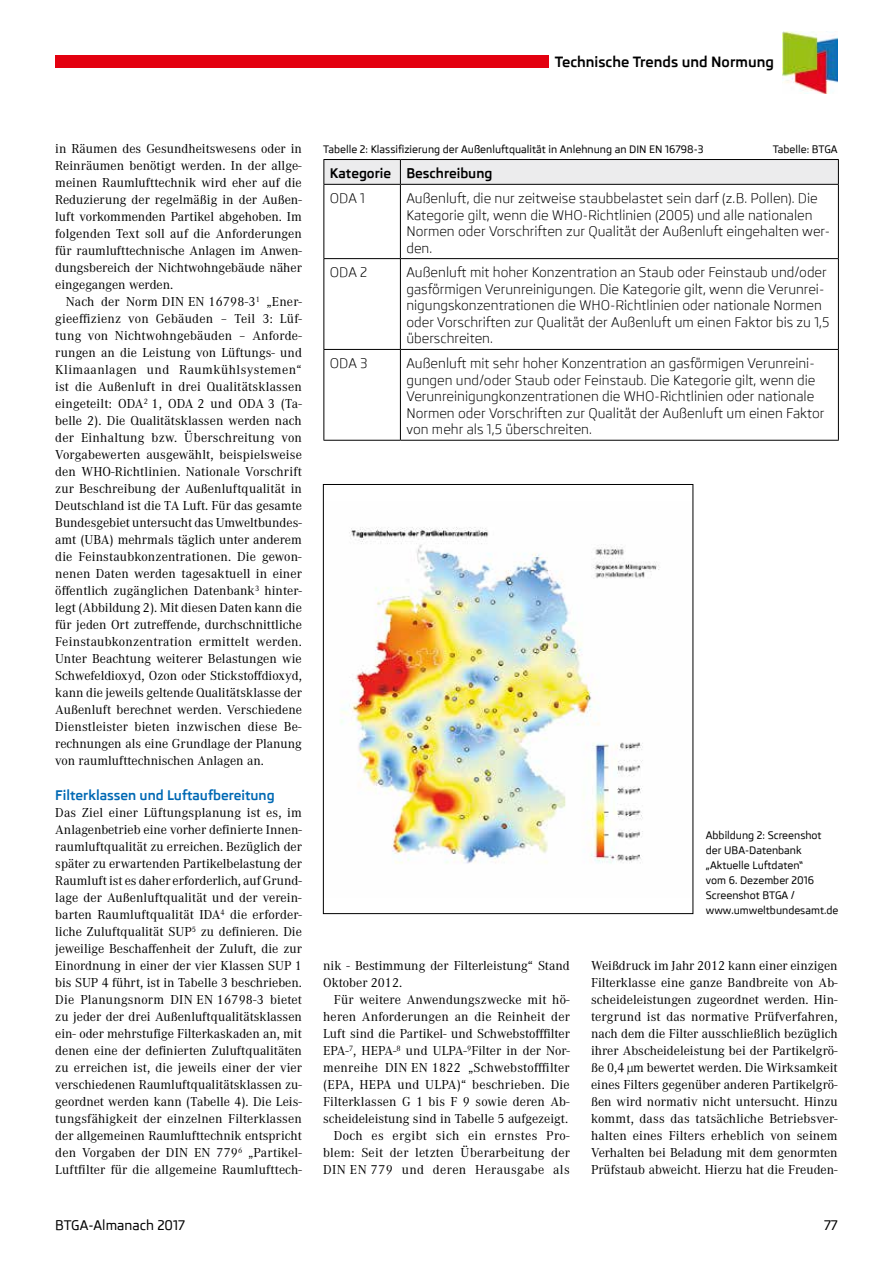
<style>
.page{position:relative;width:893px;height:1263px;background:#fff}
.page>*{position:absolute;margin:0;border:0;box-sizing:border-box;transform-origin:0 0}
.t1{font:700 14.4px "Skoda Pro";color:#000}
.t2{font:13.5px/17px "Corporate A";color:#000;text-align:justify}
.t3{font:13.5px/16.5px "Skoda Pro";color:#000}
.t4{font:700 13.5px "Skoda Pro";color:#0069b4}
.t5{font:700 13.5px "Skoda Pro";color:#000}
.t6{font:500 13.5px "Skoda Pro";color:#000}
.t7{font:500 10.5px/14.9px "Skoda Pro";color:#000}
</style>
<div class="page">
<div style="left:55px;top:56px;width:494px;height:12px;background:#e3000f"></div>
<img style="left:783px;top:32px;width:55px;height:61px">
<hr style="left:323px;top:159px;width:77px;height:1px;background:#000">
<hr style="left:400px;top:159px;width:439px;height:1px;background:#000">
<svg style="left:323px;top:160px;width:516px;height:280px"></svg>
<hr style="left:323px;top:184px;width:77px;height:1px;background:#000">
<hr style="left:323px;top:185px;width:1px;height:73px;background:#000">
<hr style="left:400px;top:184px;width:439px;height:1px;background:#000">
<hr style="left:400px;top:185px;width:1px;height:73px;background:#000">
<hr style="left:838px;top:185px;width:1px;height:73px;background:#000">
<hr style="left:323px;top:258px;width:77px;height:1px;background:#000">
<hr style="left:323px;top:259px;width:1px;height:90px;background:#000">
<hr style="left:400px;top:258px;width:439px;height:1px;background:#000">
<hr style="left:400px;top:259px;width:1px;height:90px;background:#000">
<hr style="left:838px;top:259px;width:1px;height:90px;background:#000">
<hr style="left:323px;top:349px;width:77px;height:1px;background:#000">
<hr style="left:323px;top:350px;width:1px;height:90px;background:#000">
<hr style="left:400px;top:349px;width:439px;height:1px;background:#000">
<hr style="left:400px;top:350px;width:1px;height:90px;background:#000">
<hr style="left:838px;top:350px;width:1px;height:90px;background:#000">
<hr style="left:323px;top:440px;width:77px;height:1px;background:#000">
<hr style="left:400px;top:440px;width:439px;height:1px;background:#000">
<img style="left:340px;top:527px;width:320px;height:337px">
<div style="left:323px;top:484px;width:370px;height:430px;border:1px solid #000"></div>
<p class="t1" style="left:555px;top:53px;width:221px">Technische Trends und Normung</p>
<p class="t2" style="left:55px;top:140px;width:248px">in Räumen des Gesundheitswesens oder in Reinräumen benötigt werden. In der allge&shy;meinen Raumlufttechnik wird eher auf die Reduzierung der regelmäßig in der Außen&shy;luft vorkommenden Partikel abgehoben. Im folgenden Text soll auf die Anforderungen für raumlufttechnische Anlagen im Anwen&shy;dungsbereich der Nichtwohngebäude näher eingegangen werden.</p>
<p class="t2" style="left:55px;top:294px;width:248px;text-indent:11px">Nach der Norm DIN EN 16798-3<sup>1</sup> „Ener&shy;gieeffizienz von Gebäuden – Teil 3: Lüf&shy;tung von Nichtwohngebäuden – Anforde&shy;rungen an die Leistung von Lüftungs- und Klimaanlagen und Raumkühlsystemen“ ist die Außenluft in drei Qualitätsklassen eingeteilt: ODA<sup>2</sup> 1, ODA 2 und ODA 3 (Ta&shy;belle 2). Die Qualitätsklassen werden nach der Einhaltung bzw. Überschreitung von Vorgabewerten ausgewählt, beispielsweise den WHO-Richtlinien. Nationale Vorschrift zur Beschreibung der Außenluftqualität in Deutschland ist die TA Luft. Für das gesamte Bundesgebiet untersucht das Umweltbundes&shy;amt (UBA) mehrmals täglich unter anderem die Feinstaubkonzentrationen. Die gewon&shy;nenen Daten werden tagesaktuell in einer öffentlich zugänglichen Datenbank<sup>3</sup> hinter&shy;legt (Abbildung 2). Mit diesen Daten kann die für jeden Ort zutreffende, durchschnittliche Feinstaubkonzentration ermittelt werden.<br>Unter Beachtung weiterer Belastungen wie Schwefeldioxyd, Ozon oder Stickstoffdioxyd, kann die jeweils geltende Qualitätsklasse der Außenluft berechnet werden. Verschiedene Dienstleister bieten inzwischen diese Be&shy;rechnungen als eine Grundlage der Planung von raumlufttechnischen Anlagen an.</p>
<p class="t4" style="left:55px;top:787px;width:221px">Filterklassen und Luftaufbereitung</p>
<p class="t2" style="left:55px;top:804px;width:248px">Das Ziel einer Lüftungsplanung ist es, im Anlagenbetrieb eine vorher definierte Innen&shy;raumluftqualität zu erreichen. Bezüglich der später zu erwartenden Partikelbelastung der Raumluft ist es daher erforderlich, auf Grund&shy;lage der Außenluftqualität und der verein&shy;barten Raumluftqualität IDA<sup>4</sup> die erforder&shy;liche Zuluftqualität SUP<sup>5</sup> zu definieren. Die jeweilige Beschaffenheit der Zuluft, die zur Einordnung in einer der vier Klassen SUP 1 bis SUP 4 führt, ist in Tabelle 3 beschrieben.<br>Die Planungsnorm DIN EN 16798-3 bietet zu jeder der drei Außenluftqualitätsklassen ein- oder mehrstufige Filterkaskaden an, mit denen eine der definierten Zuluftqualitäten zu erreichen ist, die jeweils einer der vier verschiedenen Raumluftqualitätsklassen zu&shy;geordnet werden kann (Tabelle 4). Die Leis&shy;tungsfähigkeit der einzelnen Filterklassen der allgemeinen Raumlufttechnik entspricht den Vorgaben der DIN EN 779<sup>6</sup> „Partikel-Luftfilter für die allgemeine Raumlufttech-</p>
<p class="t7" style="left:323px;top:142px;width:382px">Tabelle 2: Klassifizierung der Außenluftqualität in Anlehnung an DIN EN 16798-3</p>
<p class="t7" style="left:773px;top:142px;width:66px">Tabelle: BTGA</p>
<p class="t5" style="left:330px;top:166px;width:164px">Kategorie Beschreibung</p>
<p class="t3" style="left:330px;top:190px;width:37px">ODA 1</p>
<p class="t3" style="left:406px;top:190px;width:425px">Außenluft, die nur zeitweise staubbelastet sein darf (z.B. Pollen). Die Kategorie gilt, wenn die WHO-Richtlinien (2005) und alle nationalen Normen oder Vorschriften zur Qualität der Außenluft eingehalten wer&shy;den.</p>
<p class="t3" style="left:330px;top:264px;width:39px">ODA 2</p>
<p class="t3" style="left:406px;top:264px;width:425px">Außenluft mit hoher Konzentration an Staub oder Feinstaub und/oder gasförmigen Verunreinigungen. Die Kategorie gilt, wenn die Verunrei&shy;nigungskonzentrationen die WHO-Richtlinien oder nationale Normen oder Vorschriften zur Qualität der Außenluft um einen Faktor bis zu 1,5 überschreiten.</p>
<p class="t3" style="left:330px;top:355px;width:39px">ODA 3</p>
<p class="t3" style="left:406px;top:355px;width:420px">Außenluft mit sehr hoher Konzentration an gasförmigen Verunreini&shy;gungen und/oder Staub oder Feinstaub. Die Kategorie gilt, wenn die Verunreinigungkonzentrationen die WHO-Richtlinien oder nationale Normen oder Vorschriften zur Qualität der Außenluft um einen Faktor von mehr als 1,5 überschreiten.</p>
<p class="t2" style="left:323px;top:957px;width:248px">nik - Bestimmung der Filterleistung“ Stand<br>Oktober 2012.</p>
<p class="t2" style="left:323px;top:991px;width:248px;text-align:right">Für weitere Anwendungszwecke mit hö&shy;heren Anforderungen an die Reinheit der Luft sind die Partikel- und Schwebstofffilter EPA-<sup>7</sup>, HEPA-<sup>8</sup> und ULPA-<sup>9</sup>Filter in der Nor&shy;menreihe DIN EN 1822 „Schwebstofffilter (EPA, HEPA und ULPA)“ beschrieben. Die Filterklassen G 1 bis F 9 sowie deren Ab&shy;scheideleistung sind in Tabelle 5 aufgezeigt.<br>Doch es ergibt sich ein ernstes Pro&shy;blem: Seit der letzten Überarbeitung der DIN EN 779 und deren Herausgabe als</p>
<p class="t7" style="left:706px;top:828px;width:134px">Abbildung 2: Screenshot der UBA-Datenbank „Aktuelle Luftdaten“<br>vom 6. Dezember 2016<br>Screenshot BTGA / www.umweltbundesamt.de</p>
<p class="t2" style="left:591px;top:957px;width:248px">Weißdruck im Jahr 2012 kann einer einzigen Filterklasse eine ganze Bandbreite von Ab&shy;scheideleistungen zugeordnet werden. Hin&shy;tergrund ist das normative Prüfverfahren, nach dem die Filter ausschließlich bezüglich ihrer Abscheideleistung bei der Partikelgrö&shy;ße 0,4 µm bewertet werden. Die Wirksamkeit eines Filters gegenüber anderen Partikelgrö&shy;ßen wird normativ nicht untersucht. Hinzu kommt, dass das tatsächliche Betriebsver&shy;halten eines Filters erheblich von seinem Verhalten bei Beladung mit dem genormten Prüfstaub abweicht. Hierzu hat die Freuden-</p>
<p class="t6" style="left:55px;top:1217px;width:131px">BTGA-Almanach 2017</p>
<p class="t6" style="left:824px;top:1217px;width:15px">77</p>
</div>
